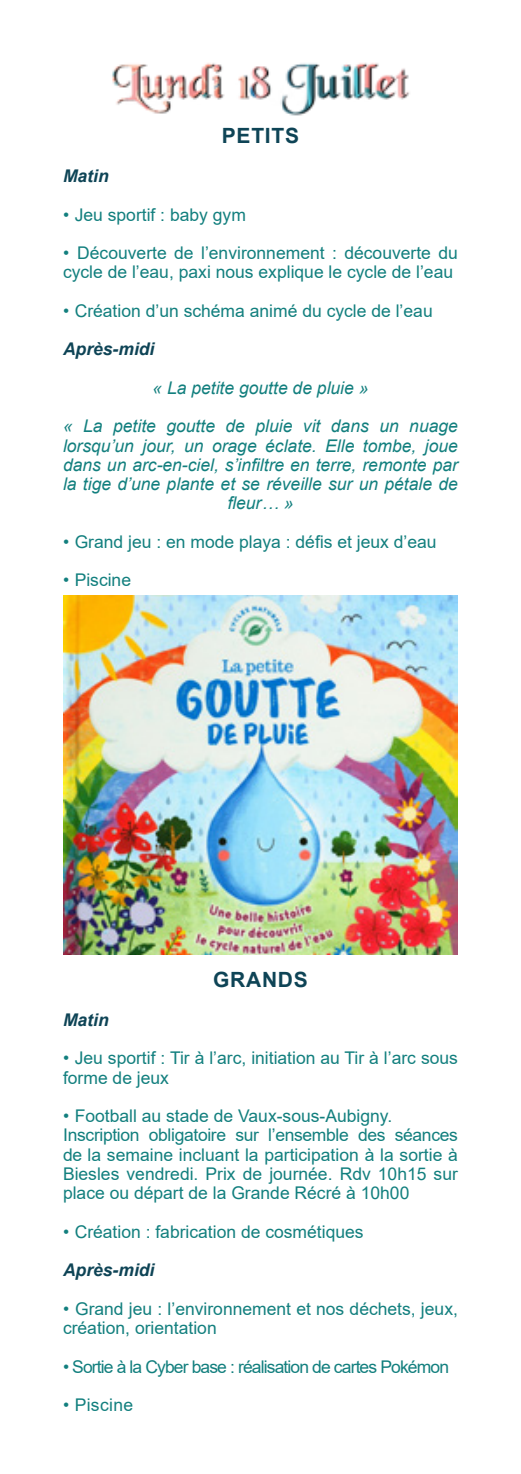
<style>
.page{position:relative;width:521px;height:1474px;background:#fff}
.page>*{position:absolute;margin:0;border:0;box-sizing:border-box;transform-origin:0 0}
.t1{font:700 21px "Arial";letter-spacing:.035em;color:#0e4456}
.t2{font:17.5px/19.2px "Arial";color:#127f7e}
.t3{font:italic 17.5px/19.2px "Arial";color:#127f7e;text-align:center}
.t4{font:17.5px "Arial";letter-spacing:-.05em;color:#127f7e}
.t5{font:italic 700 17.5px "Arial";color:#0e4456}
.t6{font:17.5px "Arial";letter-spacing:.02em;color:#127f7e}
</style>
<div class="page">
<img style="left:112px;top:63px;width:298px;height:53px">
<img style="left:63px;top:595px;width:395px;height:359px">
<p class="t1" style="left:222px;top:121px;width:79px">PETITS</p>
<p class="t5" style="left:63px;top:164px;width:47px">Matin</p>
<p class="t2" style="left:63px;top:205px;width:184px">• Jeu sportif : baby gym</p>
<p class="t2" style="left:63px;top:243px;width:396px">• Découverte de l’environnement : découverte du cycle de l’eau, paxi nous explique le cycle de l’eau</p>
<p class="t2" style="left:63px;top:301px;width:371px">• Création d’un schéma animé du cycle de l’eau</p>
<p class="t5" style="left:63px;top:337px;width:93px">Après-midi</p>
<p class="t3" style="left:152px;top:378px;width:217px">« La petite goutte de pluie »</p>
<p class="t3" style="left:63px;top:417px;width:396px">« La petite goutte de pluie vit dans un nuage lorsqu’un jour, un orage éclate. Elle tombe, joue dans un arc-en-ciel, s’infiltre en terre, remonte par la tige d’une plante et se réveille sur un pétale de fleur… »</p>
<p class="t2" style="left:63px;top:532px;width:375px">• Grand jeu : en mode playa : défis et jeux d’eau</p>
<p class="t2" style="left:63px;top:570px;width:70px">• Piscine</p>
<p class="t1" style="left:213px;top:965px;width:96px">GRANDS</p>
<p class="t5" style="left:63px;top:1008px;width:47px">Matin</p>
<p class="t2" style="left:63px;top:1048px;width:396px">• Jeu sportif : Tir à l’arc, initiation au Tir à l’arc sous forme de jeux</p>
<p class="t2" style="left:63px;top:1106px;width:331px">• Football au stade de Vaux-sous-Aubigny.</p>
<p class="t2" style="left:63px;top:1125px;width:396px;text-align:justify">Inscription obligatoire sur l’ensemble des séances de la semaine incluant la participation à la sortie à Biesles vendredi. Prix de journée. Rdv 10h15 sur place ou départ de la Grande Récré à 10h00</p>
<p class="t2" style="left:63px;top:1221px;width:302px">• Création : fabrication de cosmétiques</p>
<p class="t5" style="left:63px;top:1258px;width:93px">Après-midi</p>
<p class="t2" style="left:63px;top:1298px;width:396px">• Grand jeu : l’environnement et nos déchets, jeux, création, orientation</p>
<p class="t4" style="left:63px;top:1354px;width:387px">• Sortie à la Cyber base : réalisation de cartes Pokémon</p>
<p class="t6" style="left:63px;top:1392px;width:72px">• Piscine</p>
</div>
